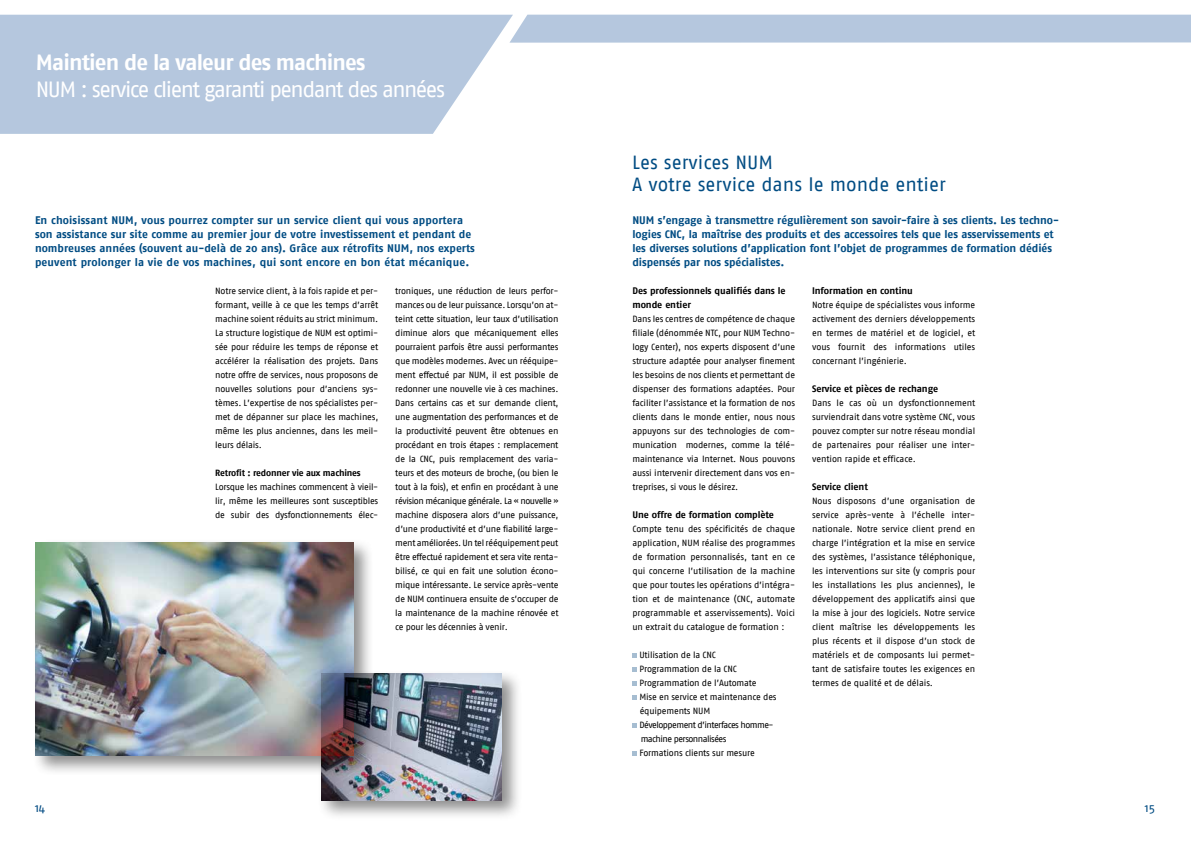
<style>
.page{position:relative;width:1191px;height:842px;background:#fff}
.page>*{position:absolute;margin:0;border:0;box-sizing:border-box;transform-origin:0 0}
.t1{font:22px "Fago No";letter-spacing:-.07em;color:#fff}
.t2{font:700 22px "Fago No";letter-spacing:-.04em;color:#fff}
.t3{font:19px/22px "Fago No";color:#004c83}
.t4{font:12px "Fago No";color:#004a82}
.t5{font:12px "Fago No";color:#004c83}
.t6{font:700 11px/14px "Fago No";letter-spacing:-.005em;color:#004c83}
.t7{font:700 9.5px/14px "Fago No";letter-spacing:-.01em;color:#000}
.t8{font:9px/14px "Fago No";letter-spacing:-.02em;color:#000;text-align:justify}
.t9{font:700 9px "Fago No";letter-spacing:-.02em;color:#000}
</style>
<div class="page">
<div style="left:32px;top:539px;width:342px;height:237px;background:#000;opacity:.45"></div>
<img style="left:36px;top:543px;width:317px;height:212px">
<svg style="left:632px;top:654px;width:5px;height:4px"></svg>
<svg style="left:632px;top:668px;width:5px;height:4px"></svg>
<svg style="left:632px;top:682px;width:5px;height:4px"></svg>
<svg style="left:632px;top:696px;width:5px;height:4px"></svg>
<svg style="left:632px;top:724px;width:5px;height:4px"></svg>
<svg style="left:632px;top:752px;width:5px;height:4px"></svg>
<div style="left:318px;top:670px;width:204px;height:151px;background:#000;opacity:.45"></div>
<img style="left:321px;top:674px;width:180px;height:126px">
<svg style="left:0;top:15px;width:509px;height:119px;background:#bacbe0"></svg>
<div style="left:509px;top:15px;width:682px;height:28px;background:#b5c7de"></div>
<h1 class="t2" style="left:36px;top:49px;width:331px">Maintien de la valeur des machines</h1>
<h1 class="t1" style="left:36px;top:77px;width:411px">NUM : service client garanti pendant des années</h1>
<p class="t6" style="left:35px;top:213px;width:441px">En choisissant NUM, vous pourrez compter sur un service client qui vous apportera son assistance sur site comme au premier jour de votre investissement et pendant de nombreuses années (souvent au-delà de 20 ans). Grâce aux rétrofits NUM, nos experts peuvent prolonger la vie de vos machines, qui sont encore en bon état mécanique.</p>
<p class="t8" style="left:215px;top:284px;width:165px">Notre service client, à la fois rapide et per&shy;formant, veille à ce que les temps d’arrêt machine soient réduits au strict minimum.<br>La structure logistique de NUM est optimi&shy;sée pour réduire les temps de réponse et accélérer la réalisation des projets. Dans notre offre de services, nous proposons de nouvelles solutions pour d’anciens sys&shy;tèmes. L’expertise de nos spécialistes per&shy;met de dépanner sur place les machines, même les plus anciennes, dans les meil&shy;leurs délais.</p>
<p class="t9" style="left:215px;top:468px;width:147px">Retrofit : redonner vie aux machines</p>
<p class="t8" style="left:215px;top:480px;width:165px">Lorsque les machines commencent à vieil&shy;lir, même les meilleures sont susceptibles de subir des dysfonctionnements élec-</p>
<p class="t8" style="left:395px;top:284px;width:165px">troniques, une réduction de leurs perfor&shy;mances ou de leur puissance. Lorsqu’on at&shy;teint cette situation, leur taux d’utilisation diminue alors que mécaniquement elles pourraient parfois être aussi performantes que modèles modernes. Avec un rééquipe&shy;ment effectué par NUM, il est possible de redonner une nouvelle vie à ces machines.<br>Dans certains cas et sur demande client, une augmentation des performances et de la productivité peuvent être obtenues en procédant en trois étapes : remplacement de la CNC, puis remplacement des varia&shy;teurs et des moteurs de broche, (ou bien le tout à la fois), et enfin en procédant à une révision mécanique générale. La « nouvelle » machine disposera alors d’une puissance, d’une productivité et d’une fiabilité large&shy;ment améliorées. Un tel rééquipement peut être effectué rapidement et sera vite renta&shy;bilisé, ce qui en fait une solution écono&shy;mique intéressante. Le service après-vente de NUM continuera ensuite de s’occuper de la maintenance de la machine rénovée et ce pour les décennies à venir.</p>
<h2 class="t3" style="left:632px;top:151px;width:315px">Les services NUM<br>A votre service dans le monde entier</h2>
<p class="t6" style="left:632px;top:213px;width:428px">NUM s’engage à transmettre régulièrement son savoir-faire à ses clients. Les techno&shy;logies CNC, la maîtrise des produits et des accessoires tels que les asservissements et les diverses solutions d’application font l’objet de programmes de formation dédiés dispensés par nos spécialistes.</p>
<p class="t7" style="left:632px;top:284px;width:155px">Des professionnels qualifiés dans le monde entier</p>
<p class="t8" style="left:632px;top:312px;width:164px">Dans les centres de compétence de chaque filiale (dénommée NTC, pour NUM Techno&shy;logy Center), nos experts disposent d’une structure adaptée pour analyser finement les besoins de nos clients et permettant de dispenser des formations adaptées. Pour faciliter l’assistance et la formation de nos clients dans le monde entier, nous nous appuyons sur des technologies de com&shy;munication modernes, comme la télé&shy;maintenance via Internet. Nous pouvons aussi intervenir directement dans vos en&shy;treprises, si vous le désirez.</p>
<p class="t7" style="left:632px;top:508px;width:143px">Une offre de formation complète</p>
<p class="t8" style="left:632px;top:522px;width:164px">Compte tenu des spécificités de chaque application, NUM réalise des programmes de formation personnalisés, tant en ce qui concerne l’utilisation de la machine que pour toutes les opérations d’intégra&shy;tion et de maintenance (CNC, automate programmable et asservissements). Voici un extrait du catalogue de formation :</p>
<p class="t8" style="left:639px;top:648px;width:139px;text-align:left">Utilisation de la CNC<br>Programmation de la CNC<br>Programmation de l’Automate<br>Mise en service et maintenance des équipements NUM<br>Développement d’interfaces homme&shy;machine personnalisées<br>Formations clients sur mesure</p>
<p class="t7" style="left:812px;top:284px;width:102px">Information en continu</p>
<p class="t8" style="left:812px;top:298px;width:165px">Notre équipe de spécialistes vous informe activement des derniers développements en termes de matériel et de logiciel, et vous fournit des informations utiles concernant l’ingénierie.</p>
<p class="t7" style="left:812px;top:382px;width:127px">Service et pièces de rechange</p>
<p class="t8" style="left:812px;top:396px;width:165px">Dans le cas où un dysfonctionnement surviendrait dans votre système CNC, vous pouvez compter sur notre réseau mondial de partenaires pour réaliser une inter&shy;vention rapide et efficace.</p>
<p class="t7" style="left:812px;top:480px;width:57px">Service client</p>
<p class="t8" style="left:812px;top:494px;width:165px">Nous disposons d’une organisation de service après-vente à l’échelle inter&shy;nationale. Notre service client prend en charge l’intégration et la mise en service des systèmes, l’assistance téléphonique, les interventions sur site (y compris pour les installations les plus anciennes), le développement des applicatifs ainsi que la mise à jour des logiciels. Notre service client maîtrise les développements les plus récents et il dispose d’un stock de matériels et de composants lui permet&shy;tant de satisfaire toutes les exigences en termes de qualité et de délais.</p>
<h3 class="t4" style="left:35px;top:801px;width:12px">14</h3>
<h3 class="t5" style="left:1144px;top:801px;width:12px">15</h3>
</div>
